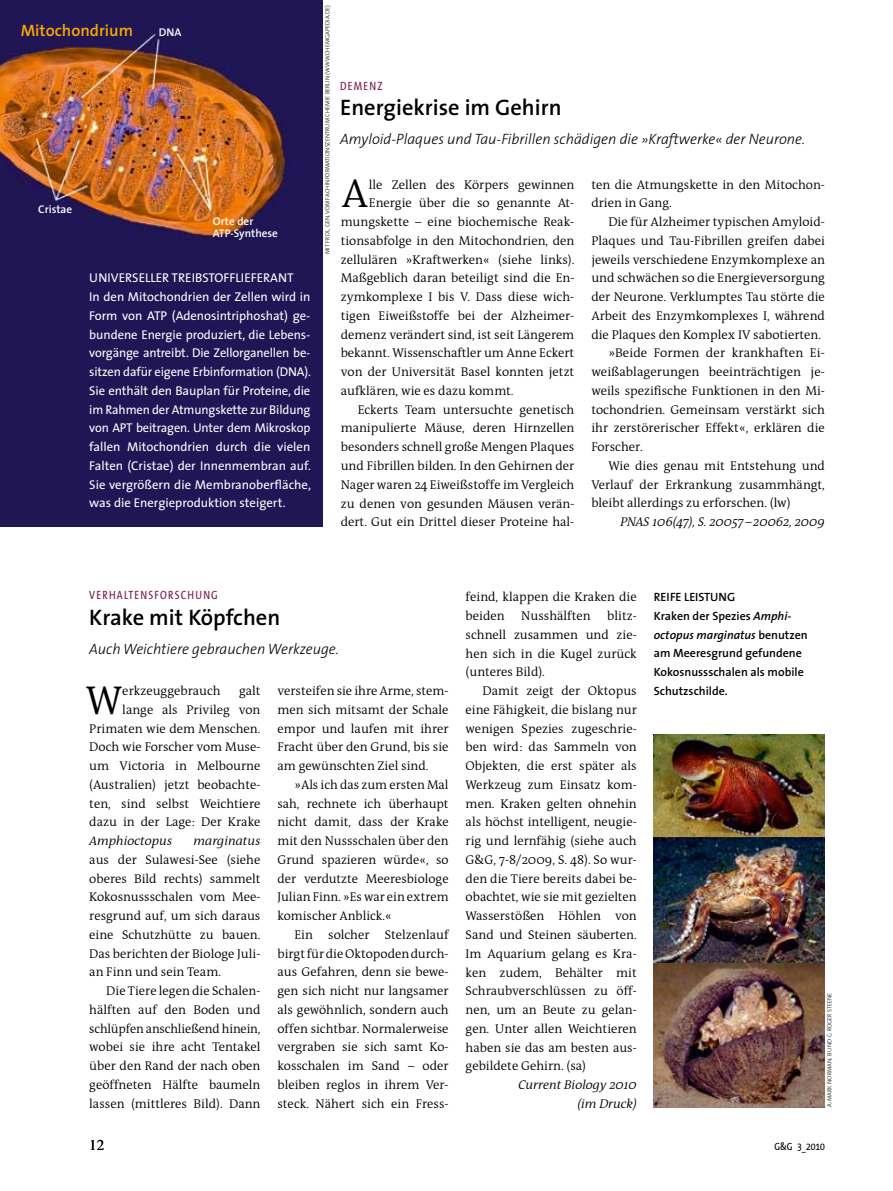
<style>
.page{position:relative;width:893px;height:1191px;background:#fff}
.page>*{position:absolute;margin:0;border:0;box-sizing:border-box;transform-origin:0 0}
.t1{font:300 40.5px "The Antiqua B4";color:#000}
.t2{font:600 22.5px "The Sans";color:#000}
.t3{font:600 16.5px "The Sans";color:#f8a900}
.t4{font:italic 300 15px "The Sans";color:#000}
.t5{font:15px "Times";color:#000}
.t6{font:300 12.75px/18.8px "The Antiqua B4";color:#000;text-align:justify}
.t7{font:12.75px/18.8px "The Sans";letter-spacing:-.005em;color:#fff}
.t8{font:italic 300 12.75px/18.8px "The Antiqua B4 i";color:#000;text-align:right}
.t9{font:600 12px/18.8px "The Sans";color:#000}
.t10{font:12px "The Sans Condensed";letter-spacing:.1em;color:#7c1e4c}
.t11{font:600 11.25px/12px "The Sans";color:#fff}
.t12{font:10.5px "The Sans Condensed";color:#000}
.t13{font:300 6px "The Sans";color:#000}
.s1{font-style:italic}
</style>
<div class="page">
<img style="left:0;top:0;width:323px;height:526px">
<img style="left:654px;top:735px;width:171px;height:372px">
<p class="t3" style="left:21px;top:20px;width:114px">Mitochondrium</p>
<p class="t11" style="left:159px;top:26px;width:24px">DNA</p>
<p class="t11" style="left:38px;top:203px;width:35px">Cristae</p>
<p class="t11" style="left:213px;top:215px;width:67px">Orte der<br>ATP-Synthese</p>
<p class="t7" style="left:89px;top:269px;width:223px">UNIVERSELLER TREIBSTOFFLIEFERANT<br>In den Mitochondrien der Zellen wird in Form von ATP (Adenosintriphoshat) ge&shy;bundene Energie produziert, die Lebens&shy;vorgänge antreibt. Die Zellorganellen be&shy;sitzen dafür eigene Erbinformation (DNA).<br>Sie enthält den Bauplan für Proteine, die im Rahmen der Atmungskette zur Bildung von APT beitragen. Unter dem Mikroskop fallen Mitochondrien durch die vielen Falten (Cristae) der Innenmembran auf.<br>Sie vergrößern die Membranoberfläche, was die Energieproduktion steigert.</p>
<p class="t13" style="left:324px;top:254px;width:250px;rotate:-90deg">Mit frdl. Gen. vom Fachinformationszentrum Chemie Berlin (www.chemgapedia.de)</p>
<p class="t10" style="left:340px;top:75px;width:44px">DEMENZ</p>
<h2 class="t2" style="left:340px;top:93px;width:223px">Energiekrise im Gehirn</h2>
<p class="t4" style="left:340px;top:130px;width:467px">Amyloid-Plaques und Tau-Fibrillen schädigen die »Kraftwerke« der Neurone.</p>
<h1 class="t1" style="left:341px;top:173px;width:28px">A</h1>
<p class="t6" style="left:369px;top:175px;width:207px">lle Zellen des Körpers gewinnen</p>
<p class="t6" style="left:369px;top:194px;width:207px">Energie über die so genannte At-</p>
<p class="t6" style="left:341px;top:213px;width:234px">mungskette – eine biochemische Reak-</p>
<p class="t6" style="left:341px;top:232px;width:235px">tionsabfolge in den Mitochondrien, den</p>
<p class="t6" style="left:341px;top:250px;width:235px">zellulären »Kraftwerken« (siehe links).</p>
<p class="t6" style="left:341px;top:269px;width:234px">Maßgeblich daran beteiligt sind die En-</p>
<p class="t6" style="left:341px;top:288px;width:235px">zymkomplexe I bis V. Dass diese wich-</p>
<p class="t6" style="left:341px;top:307px;width:234px">tigen Eiweißstoffe bei der Alzheimer-</p>
<p class="t6" style="left:341px;top:325px;width:235px">demenz verändert sind, ist seit Längerem</p>
<p class="t6" style="left:341px;top:344px;width:235px">bekannt. Wissenschaftler um Anne Eckert</p>
<p class="t6" style="left:341px;top:363px;width:235px">von der Universität Basel konnten jetzt</p>
<p class="t6" style="left:341px;top:382px;width:174px">aufklären, wie es dazu kommt.</p>
<p class="t6" style="left:358px;top:400px;width:218px">Eckerts Team untersuchte genetisch</p>
<p class="t6" style="left:341px;top:419px;width:235px">manipulierte Mäuse, deren Hirnzellen</p>
<p class="t6" style="left:341px;top:438px;width:235px">besonders schnell große Mengen Plaques</p>
<p class="t6" style="left:341px;top:457px;width:235px">und Fibrillen bilden. In den Gehirnen der</p>
<p class="t6" style="left:341px;top:475px;width:235px">Nager waren 24 Eiweißstoffe im Vergleich</p>
<p class="t6" style="left:341px;top:494px;width:235px">zu denen von gesunden Mäusen verän-</p>
<p class="t6" style="left:341px;top:513px;width:235px">dert. Gut ein Drittel dieser Proteine hal-</p>
<p class="t6" style="left:591px;top:175px;width:235px">ten die Atmungskette in den Mitochon&shy;drien in Gang.</p>
<p class="t6" style="left:608px;top:213px;width:218px">Die für Alzheimer typischen Amyloid-</p>
<p class="t6" style="left:591px;top:232px;width:235px">Plaques und Tau-Fibrillen greifen dabei</p>
<p class="t6" style="left:591px;top:250px;width:235px">jeweils verschiedene Enzymkomplexe an</p>
<p class="t6" style="left:591px;top:269px;width:235px">und schwächen so die Energieversorgung</p>
<p class="t6" style="left:591px;top:288px;width:235px">der Neurone. Verklumptes Tau störte die</p>
<p class="t6" style="left:591px;top:307px;width:235px">Arbeit des Enzymkomplexes I, während</p>
<p class="t6" style="left:591px;top:326px;width:231px">die Plaques den Komplex IV sabotierten.</p>
<p class="t6" style="left:608px;top:344px;width:218px">»Beide Formen der krankhaften Ei-</p>
<p class="t6" style="left:591px;top:363px;width:235px">weißablagerungen beeinträchtigen je-</p>
<p class="t6" style="left:591px;top:382px;width:235px">weils spezifische Funktionen in den Mi-</p>
<p class="t6" style="left:591px;top:400px;width:235px">tochondrien. Gemeinsam verstärkt sich</p>
<p class="t6" style="left:591px;top:419px;width:235px">ihr zerstörerischer Effekt«, erklären die</p>
<p class="t6" style="left:591px;top:438px;width:53px">Forscher.</p>
<p class="t6" style="left:608px;top:457px;width:218px">Wie dies genau mit Entstehung und</p>
<p class="t6" style="left:591px;top:475px;width:235px">Verlauf der Erkrankung zusammhängt,</p>
<p class="t6" style="left:591px;top:494px;width:201px">bleibt allerdings zu erforschen. (lw)</p>
<p class="t8" style="left:620px;top:513px;width:206px">PNAS 106(47), S. 20057 – 20062, 2009</p>
<p class="t10" style="left:89px;top:585px;width:129px">VERHALTENSFORSCHUNG</p>
<h2 class="t2" style="left:89px;top:602px;width:192px">Krake mit Köpfchen</h2>
<p class="t4" style="left:89px;top:639px;width:251px">Auch Weichtiere gebrauchen Werkzeuge.</p>
<h1 class="t1" style="left:86px;top:679px;width:38px">W</h1>
<p class="t6" style="left:122px;top:682px;width:100px">erkzeuggebrauch</p>
<p class="t6" style="left:89px;top:682px;width:173px;text-align:right">galt<br>lange als Privileg von<br>Primaten wie dem Menschen.<br>Doch wie Forscher vom Muse&shy;um Victoria in Melbourne (Australien) jetzt beobachte&shy;ten, sind selbst Weichtiere dazu in der Lage: Der Krake</p>
<p class="t8" style="left:89px;top:832px;width:84px">Amphioctopus</p>
<p class="t8" style="left:194px;top:832px;width:68px">marginatus</p>
<p class="t6" style="left:89px;top:850px;width:173px">aus der Sulawesi-See (siehe oberes Bild rechts) sammelt Kokosnussschalen vom Mee&shy;resgrund auf, um sich daraus eine Schutzhütte zu bauen.<br>Das berichten der Biologe Juli&shy;an Finn und sein Team.</p>
<p class="t6" style="left:89px;top:982px;width:173px;text-indent:17px">Die Tiere legen die Schalen&shy;hälften auf den Boden und schlüpfen anschließend hinein, wobei sie ihre acht Tentakel über den Rand der nach oben geöffneten Hälfte baumeln lassen (mittleres Bild). Dann</p>
<p class="t6" style="left:277px;top:682px;width:173px">versteifen sie ihre Arme, stem&shy;men sich mitsamt der Schale empor und laufen mit ihrer Fracht über den Grund, bis sie am gewünschten Ziel sind.</p>
<p class="t6" style="left:277px;top:775px;width:173px;text-indent:17px">»Als ich das zum ersten Mal sah, rechnete ich überhaupt nicht damit, dass der Krake mit den Nussschalen über den Grund spazieren würde«, so der verdutzte Meeresbiologe Julian Finn. »Es war ein extrem komischer Anblick.«</p>
<p class="t6" style="left:277px;top:925px;width:173px;text-indent:17px">Ein solcher Stelzenlauf birgt für die Oktopoden durch&shy;aus Gefahren, denn sie bewe&shy;gen sich nicht nur langsamer als gewöhnlich, sondern auch offen sichtbar. Normalerweise vergraben sie sich samt Ko&shy;kosschalen im Sand – oder bleiben reglos in ihrem Ver&shy;steck. Nähert sich ein Fress-</p>
<p class="t6" style="left:466px;top:588px;width:173px">feind, klappen die Kraken die beiden</p>
<p class="t6" style="left:466px;top:607px;width:173px;text-indent:142px">blitz&shy;schnell zusammen und zie&shy;hen sich in die Kugel zurück (unteres Bild).</p>
<p class="t6" style="left:466px;top:682px;width:173px;text-indent:17px">Damit zeigt der Oktopus eine Fähigkeit, die bislang nur wenigen Spezies zugeschrie&shy;ben wird: das Sammeln von Objekten, die erst später als Werkzeug zum Einsatz kom&shy;men. Kraken gelten ohnehin als höchst intelligent, neugie&shy;rig und lernfähig (siehe auch G&amp;G, 7-8/2009, S. 48). So wur&shy;den die Tiere bereits dabei be&shy;obachtet, wie sie mit gezielten Wasserstößen Höhlen von Sand und Steinen säuberten.<br>Im Aquarium gelang es Kra&shy;ken zudem, Behälter mit Schraubverschlüssen zu öff&shy;nen, um an Beute zu gelan&shy;gen. Unter allen Weichtieren haben sie das am besten aus&shy;gebildete Gehirn. (sa)</p>
<p class="t8" style="left:519px;top:1076px;width:120px">Current Biology 2010 (im Druck)</p>
<p class="t6" style="left:521px;top:607px;width:71px">Nusshälften</p>
<p class="t9" style="left:654px;top:588px;width:37px">Reife LEistu</p>
<p class="t9" style="left:654px;top:588px;width:155px;text-indent:65px">ng<br>Kraken der Spezies <span class="s1">Amphi&shy;octopus marginatus</span> benutzen am Meeresgrund gefundene<br>Kokosnussschalen als mobile<br>Schutzschilde.</p>
<p class="t13" style="left:825px;top:1107px;width:116px;rotate:-90deg">A: Mark Norman; B und C: Roger Steene</p>
<p class="t5" style="left:89px;top:1137px;width:16px">12</p>
<p class="t12" style="left:774px;top:1138px;width:52px">G&amp;G 3_2010</p>
</div>
